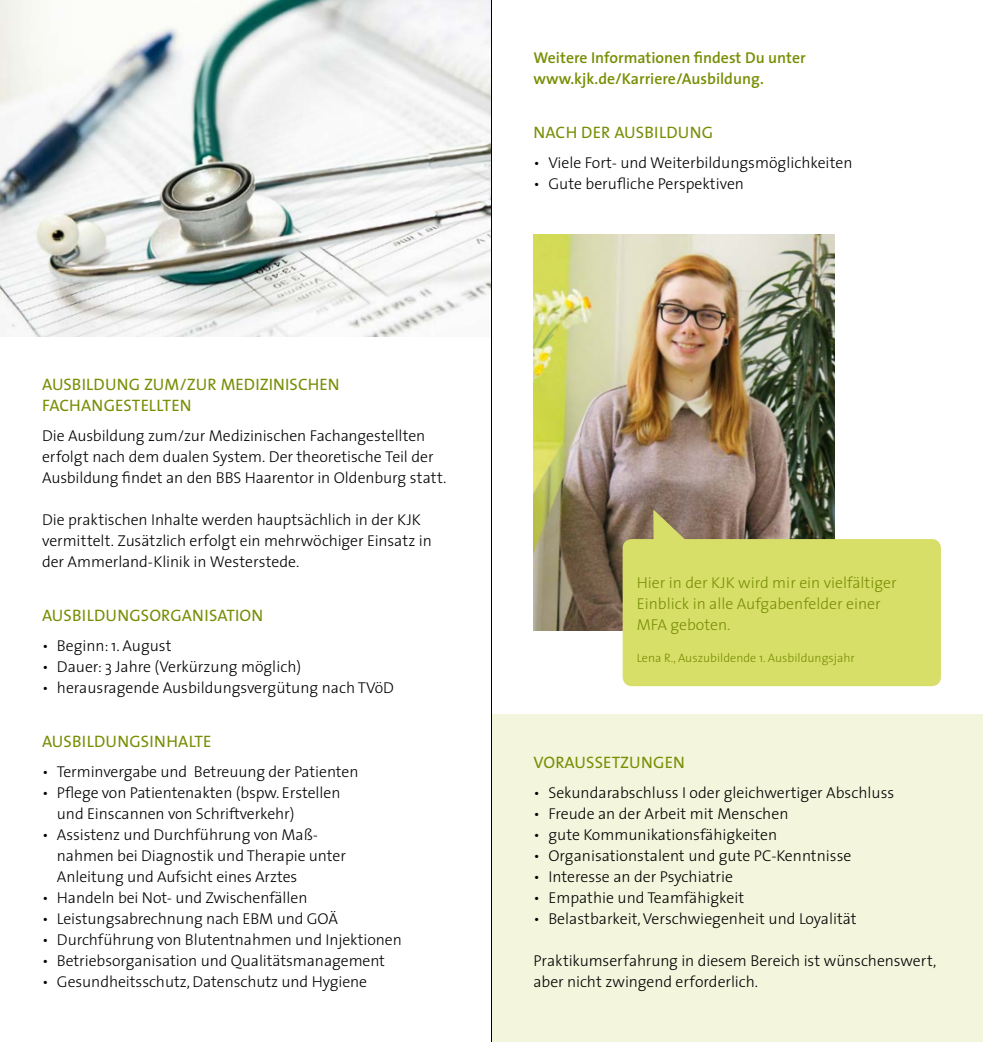
<style>
.page{position:relative;width:983px;height:1042px;background:#fff}
.page>*{position:absolute;margin:0;border:0;box-sizing:border-box;transform-origin:0 0}
.t1{font:16.62px/21px "The Sans";letter-spacing:.01em;color:#788e05}
.t2{font:300 15.75px/21px "The Sans";letter-spacing:-.005em;color:#000}
.t3{font:300 15.75px/21px "The Sans";color:#788e05}
.t4{font:600 15.75px/21px "The Sans";color:#788e05}
.t5{font:300 12.25px "The Sans";color:#788e05}
</style>
<div class="page">
<div style="left:491px;top:714px;width:491px;height:328px;background:#f3f6dd"></div>
<img style="left:533px;top:234px;width:300px;height:396px">
<img style="left:0;top:0;width:491px;height:336px">
<svg style="left:622px;top:509px;width:318px;height:177px;background:#cfd36f"></svg>
<hr style="left:491px;top:0;width:1px;height:1042px;background:#000">
<p class="t1" style="left:42px;top:373px;width:299px">AUSBILDUNG ZUM/ZUR MEDIZINISCHEN<br>FACHANGESTELLTEN</p>
<p class="t2" style="left:42px;top:425px;width:406px">Die Ausbildung zum/zur Medizinischen Fachangestellten erfolgt nach dem dualen System. Der theoretische Teil der<br>Ausbildung findet an den BBS Haarentor in Oldenburg statt.</p>
<p class="t2" style="left:42px;top:509px;width:391px">Die praktischen Inhalte werden hauptsächlich in der KJK vermittelt. Zusätzlich erfolgt ein mehrwöchiger Einsatz in der Ammerland-Klinik in Westerstede.</p>
<p class="t1" style="left:42px;top:604px;width:223px">AUSBILDUNGSORGANISATION</p>
<p class="t2" style="left:42px;top:635px;width:131px">• Beginn: 1. August</p>
<p class="t2" style="left:42px;top:656px;width:260px">• Dauer: 3 Jahre (Verkürzung möglich)</p>
<p class="t2" style="left:42px;top:677px;width:353px">• herausragende Ausbildungsvergütung nach TVöD</p>
<p class="t1" style="left:42px;top:730px;width:171px">AUSBILDUNGSINHALTE</p>
<p class="t2" style="left:42px;top:761px;width:318px">• Terminvergabe und Betreuung der Patienten</p>
<p class="t2" style="left:57px;top:782px;width:285px;text-indent:-15px">• Pflege von Patientenakten (bspw. Erstellen und Einscannen von Schriftverkehr)</p>
<p class="t2" style="left:57px;top:824px;width:290px;text-indent:-15px">• Assistenz und Durchführung von Maß&shy;nahmen bei Diagnostik und Therapie unter<br>Anleitung und Aufsicht eines Arztes</p>
<p class="t2" style="left:42px;top:887px;width:267px">• Handeln bei Not- und Zwischenfällen</p>
<p class="t2" style="left:42px;top:908px;width:297px">• Leistungsabrechnung nach EBM und GOÄ</p>
<p class="t2" style="left:42px;top:929px;width:361px">• Durchführung von Blutentnahmen und Injektionen</p>
<p class="t2" style="left:42px;top:950px;width:344px">• Betriebsorganisation und Qualitätsmanagement</p>
<p class="t2" style="left:42px;top:971px;width:326px">• Gesundheitsschutz, Datenschutz und Hygiene</p>
<p class="t4" style="left:533px;top:47px;width:273px">Weitere Informationen findest Du unter www.kjk.de/Karriere/Ausbildung.</p>
<p class="t1" style="left:533px;top:121px;width:181px">NACH DER AUSBILDUNG</p>
<p class="t2" style="left:533px;top:152px;width:320px">• Viele Fort- und Weiterbildungsmöglichkeiten</p>
<p class="t2" style="left:533px;top:173px;width:212px">• Gute berufliche Perspektiven</p>
<p class="t3" style="left:636px;top:572px;width:261px">Hier in der KJK wird mir ein vielfältiger<br>Einblick in alle Aufgabenfelder einer<br>MFA geboten.</p>
<p class="t5" style="left:636px;top:647px;width:219px">Lena R., Auszubildende 1. Ausbildungsjahr</p>
<p class="t1" style="left:533px;top:751px;width:153px">VORAUSSETZUNGEN</p>
<p class="t2" style="left:533px;top:782px;width:362px">• Sekundarabschluss I oder gleichwertiger Abschluss</p>
<p class="t2" style="left:533px;top:803px;width:256px">• Freude an der Arbeit mit Menschen</p>
<p class="t2" style="left:533px;top:824px;width:245px">• gute Kommunikationsfähigkeiten</p>
<p class="t2" style="left:533px;top:845px;width:319px">• Organisationstalent und gute PC-Kenntnisse</p>
<p class="t2" style="left:533px;top:866px;width:201px">• Interesse an der Psychiatrie</p>
<p class="t2" style="left:533px;top:887px;width:212px">• Empathie und Teamfähigkeit</p>
<p class="t2" style="left:533px;top:908px;width:324px">• Belastbarkeit,Verschwiegenheit und Loyalität</p>
<p class="t2" style="left:533px;top:950px;width:404px">Praktikumserfahrung in diesem Bereich ist wünschenswert, aber nicht zwingend erforderlich.</p>
</div>
